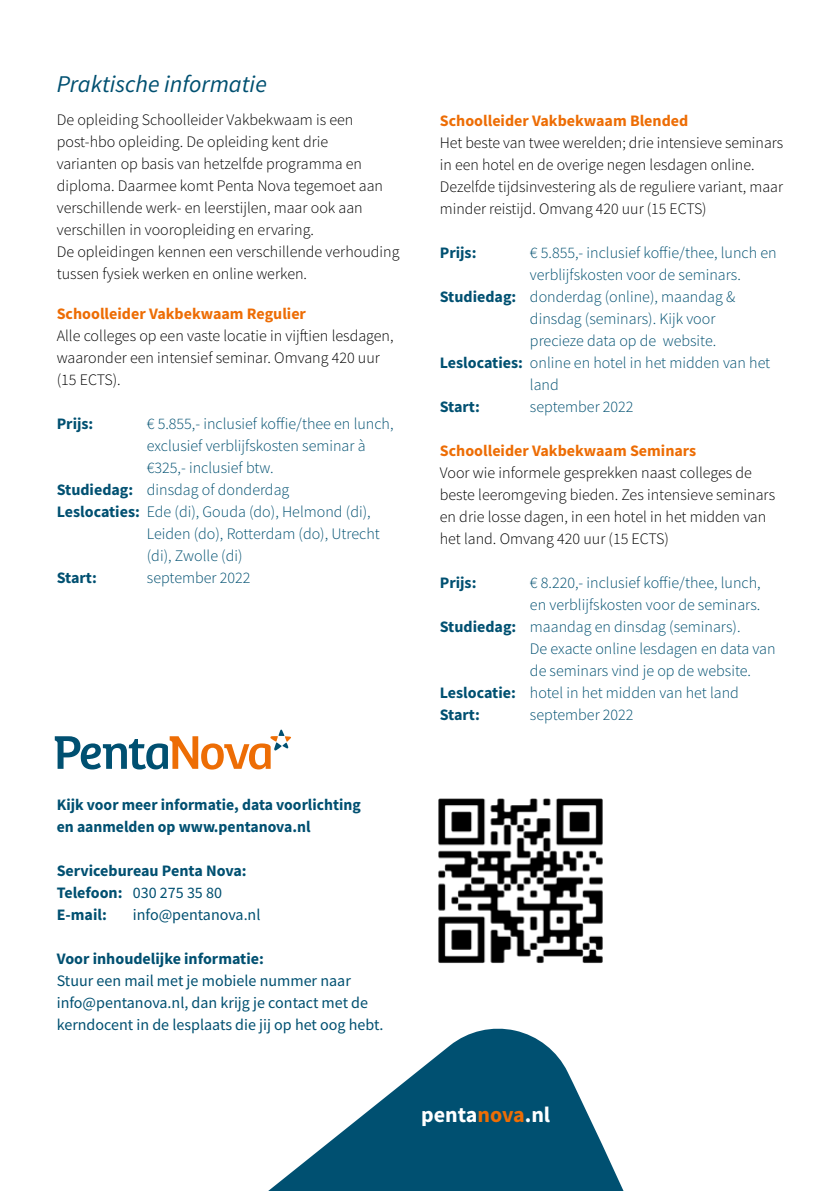
<style>
.page{position:relative;width:840px;height:1191px;background:#fff}
.page>*{position:absolute;margin:0;border:0;box-sizing:border-box;transform-origin:0 0}
.t1{font:italic 24px "Source Sans Pro";color:#005071}
.t2{font:700 22px "Source Sans Pro";color:#fff}
.t3{font:300 16px/22px "Source Sans Pro";color:#000}
.t4{font:300 16px "Source Sans Pro";color:#005071}
.t5{font:700 16px/22px "Source Sans Pro";color:#005071}
.t6{font:16px/22px "Source Sans Pro";color:#005071}
.t7{font:700 16px "Source Sans Pro";color:#ed6d05}
.s1{font-weight:700}
.s2{font-weight:400}
.s3{color:#ed6d05}
</style>
<div class="page">
<svg style="left:268px;top:1028px;width:356px;height:163px;fill:#005071"></svg>
<svg style="left:55px;top:729px;width:236px;height:40px"></svg>
<img style="left:438px;top:798px;width:165px;height:165px">
<h1 class="t1" style="left:57px;top:69px;width:211px">Praktische informatie</h1>
<p class="t3" style="left:57px;top:109px;width:344px">De opleiding Schoolleider Vakbekwaam is een post-hbo opleiding. De opleiding kent drie<br>varianten op basis van hetzelfde programma en diploma. Daarmee komt Penta Nova tegemoet aan verschillende werk- en leerstijlen, maar ook aan verschillen in vooropleiding en ervaring.<br>De opleidingen kennen een verschillende verhouding tussen fysiek werken en online werken.</p>
<p class="t7" style="left:57px;top:303px;width:250px">Schoolleider Vakbekwaam Regulier</p>
<p class="t3" style="left:57px;top:325px;width:338px">Alle colleges op een vaste locatie in vijftien lesdagen, waaronder een intensief seminar. Omvang 420 uur (15 ECTS).</p>
<p class="t5" style="left:57px;top:413px;width:38px">Prijs:</p>
<p class="t4" style="left:147px;top:414px;width:248px">€ 5.855,- inclusief koffie/thee en lunch,</p>
<p class="t4" style="left:147px;top:436px;width:220px">exclusief verblijfskosten seminar à</p>
<p class="t4" style="left:147px;top:458px;width:128px">€325,- inclusief btw.</p>
<p class="t4" style="left:57px;top:480px;width:234px"><span class="s1">Studiedag:</span> dinsdag of donderdag</p>
<p class="t4" style="left:57px;top:502px;width:315px"><span class="s1">Leslocaties:</span> Ede (di), Gouda (do), Helmond (di),</p>
<p class="t4" style="left:147px;top:524px;width:234px">Leiden (do), Rotterdam (do), Utrecht</p>
<p class="t4" style="left:147px;top:546px;width:97px">(di), Zwolle (di)</p>
<p class="t5" style="left:57px;top:567px;width:42px">Start:</p>
<p class="t4" style="left:147px;top:568px;width:105px">september 2022</p>
<p class="t7" style="left:439px;top:109px;width:250px">Schoolleider Vakbekwaam Blended</p>
<p class="t3" style="left:439px;top:131px;width:345px">Het beste van twee werelden; drie intensieve seminars in een hotel en de overige negen lesdagen online.<br>Dezelfde tijdsinvestering als de reguliere variant, maar minder reistijd. Omvang 420 uur (15 ECTS)</p>
<p class="t5" style="left:439px;top:241px;width:38px">Prijs:</p>
<p class="t4" style="left:529px;top:242px;width:248px">€ 5.855,- inclusief koffie/thee, lunch en</p>
<p class="t4" style="left:529px;top:264px;width:212px">verblijfskosten voor de seminars.</p>
<p class="t4" style="left:439px;top:286px;width:297px"><span class="s1">Studiedag:</span> donderdag (online), maandag &amp;</p>
<p class="t4" style="left:529px;top:308px;width:187px">dinsdag (seminars). Kijk voor</p>
<p class="t4" style="left:529px;top:330px;width:188px">precieze data op de website.</p>
<p class="t4" style="left:439px;top:352px;width:332px"><span class="s1">Leslocaties:</span> online en hotel in het midden van het</p>
<p class="t4" style="left:529px;top:374px;width:30px">land</p>
<p class="t5" style="left:439px;top:395px;width:42px">Start:</p>
<p class="t4" style="left:529px;top:396px;width:105px">september 2022</p>
<p class="t7" style="left:439px;top:439px;width:258px">Schoolleider Vakbekwaam Seminars</p>
<p class="t3" style="left:439px;top:461px;width:336px">Voor wie informele gesprekken naast colleges de beste leeromgeving bieden. Zes intensieve seminars en drie losse dagen, in een hotel in het midden van het land. Omvang 420 uur (15 ECTS)</p>
<p class="t5" style="left:439px;top:571px;width:38px">Prijs:</p>
<p class="t4" style="left:529px;top:572px;width:232px">€ 8.220,- inclusief koffie/thee, lunch,</p>
<p class="t4" style="left:529px;top:594px;width:232px">en verblijfskosten voor de seminars.</p>
<p class="t4" style="left:439px;top:616px;width:302px"><span class="s1">Studiedag:</span> maandag en dinsdag (seminars).</p>
<p class="t4" style="left:529px;top:638px;width:247px">De exacte online lesdagen en data van</p>
<p class="t4" style="left:529px;top:660px;width:222px">de seminars vind je op de website.</p>
<p class="t4" style="left:439px;top:682px;width:300px"><span class="s1">Leslocatie:</span> hotel in het midden van het land</p>
<p class="t5" style="left:439px;top:703px;width:42px">Start:</p>
<p class="t4" style="left:529px;top:704px;width:105px">september 2022</p>
<p class="t5" style="left:57px;top:793px;width:305px">Kijk voor meer informatie, data voorlichting en aanmelden op www.pentanova.nl</p>
<p class="t5" style="left:57px;top:859px;width:191px">Servicebureau Penta Nova:<br>Telefoon: <span class="s2">030 275 35 80<br></span>E-mail:</p>
<p class="t6" style="left:133px;top:903px;width:129px">info@pentanova.nl</p>
<p class="t5" style="left:57px;top:947px;width:208px">Voor inhoudelijke informatie:</p>
<p class="t6" style="left:57px;top:969px;width:328px">Stuur een mail met je mobiele nummer naar info@pentanova.nl, dan krijg je contact met de kerndocent in de lesplaats die jij op het oog hebt.</p>
<h2 class="t2" style="left:421px;top:1099px;width:130px">penta<span class="s3">nova</span>.nl</h2>
</div>
